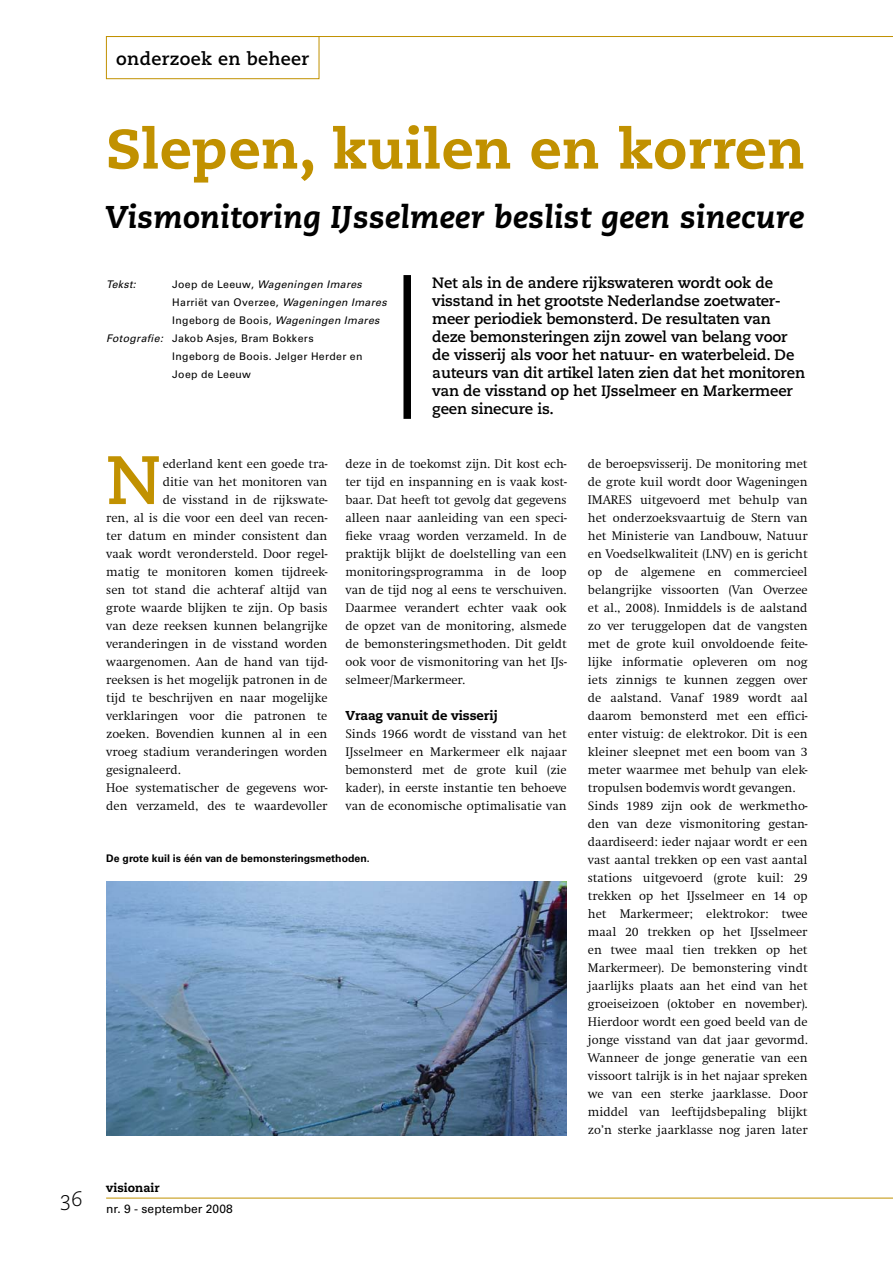
<style>
.page{position:relative;width:893px;height:1263px;background:#fff}
.page>*{position:absolute;margin:0;border:0;box-sizing:border-box;transform-origin:0 0}
.t1{font:68.25px "Caecilia Bold Os F";color:#c19100}
.t2{font:55.5px "Caecilia Heavy Os F";letter-spacing:.01em;color:#c19100}
.t3{font:italic 800 31.5px "Caecilia";letter-spacing:.01em;color:#000}
.t4{font:21px "Caecilia Light Os F";color:#000}
.t5{font:18px "Caecilia Bold Os F";letter-spacing:.02em;color:#000}
.t6{font:15px/18px "Caecilia Bold Os F";letter-spacing:-.01em;color:#000}
.t7{font:300 12.9px/18px "Swift";letter-spacing:-.005em;color:#000;text-align:justify}
.t8{font:12.9px "Caecilia Heavy Os F";letter-spacing:-.005em;color:#000}
.t9{font:12px "Univers";color:#000}
.t10{font:12px "Caecilia Heavy Os F";color:#000}
.t11{font:10.5px "Univers";letter-spacing:.03em;color:#000}
.t12{font:700 10.5px "Univers";color:#000}
.t13{font:italic 10.5px "Univers CE";letter-spacing:.03em;color:#000}
.t14{font:italic 10.5px "Univers";letter-spacing:.03em;color:#000}
.s1{font-family:"Univers";font-style:normal}
.s2{font-family:"Univers CE";font-style:italic}
.s3{font-style:italic}
</style>
<div class="page">
<div style="left:403px;top:275px;width:8px;height:144px;background:#000"></div>
<div style="left:106px;top:36px;width:213px;height:43px;border:1px solid #c19100"></div>
<hr style="left:106px;top:36px;width:787px;height:1px;background:#c19100">
<img style="left:106px;top:881px;width:461px;height:254px">
<hr style="left:106px;top:1198px;width:787px;height:1px;background:#c19100">
<h3 class="t4" style="left:60px;top:1186px;width:25px">36</h3>
<h3 class="t5" style="left:116px;top:48px;width:194px">onderzoek en beheer</h3>
<h2 class="t2" style="left:106px;top:115px;width:700px">Slepen, kuilen en korren</h2>
<h3 class="t3" style="left:105px;top:198px;width:701px">Vismonitoring IJsselmeer beslist geen sinecure</h3>
<p class="t14" style="left:106px;top:278px;width:31px">Tekst:</p>
<p class="t13" style="left:172px;top:278px;width:191px"><span class="s1">Joep de Leeuw,</span> Wageningen Imares</p>
<p class="t11" style="left:172px;top:296px;width:216px">Harriët van Overzee, <span class="s2">Wageningen Imares</span></p>
<p class="t11" style="left:172px;top:314px;width:209px">Ingeborg de Boois, <span class="s2">Wageningen Imares</span></p>
<p class="t11" style="left:106px;top:332px;width:209px"><span class="s3">Fotografie:</span> Jakob Asjes, Bram Bokkers</p>
<p class="t11" style="left:172px;top:350px;width:192px">Ingeborg de Boois. Jelger Herder en</p>
<p class="t11" style="left:172px;top:368px;width:80px">Joep de Leeuw</p>
<p class="t6" style="left:432px;top:274px;width:374px">Net als in de andere rijkswateren wordt ook de visstand in het grootste Nederlandse zoetwater&shy;meer periodiek bemonsterd. De resultaten van deze bemonsteringen zijn zowel van belang voor de visserij als voor het natuur- en waterbeleid. De auteurs van dit artikel laten zien dat het monitoren van de visstand op het IJsselmeer en Markermeer geen sinecure is.</p>
<h1 class="t1" style="left:106px;top:440px;width:56px">N</h1>
<p class="t7" style="left:163px;top:455px;width:166px">ederland kent een goede tra-</p>
<p class="t7" style="left:163px;top:473px;width:166px">ditie van het monitoren van</p>
<p class="t7" style="left:163px;top:491px;width:166px">de visstand in de rijkswate-</p>
<p class="t7" style="left:106px;top:509px;width:223px">ren, al is die voor een deel van recen-</p>
<p class="t7" style="left:106px;top:527px;width:223px">ter datum en minder consistent dan</p>
<p class="t7" style="left:106px;top:545px;width:223px">vaak wordt verondersteld. Door regel-</p>
<p class="t7" style="left:106px;top:563px;width:223px">matig te monitoren komen tijdreek-</p>
<p class="t7" style="left:106px;top:581px;width:223px">sen tot stand die achteraf altijd van</p>
<p class="t7" style="left:106px;top:599px;width:223px">grote waarde blijken te zijn. Op basis</p>
<p class="t7" style="left:106px;top:617px;width:223px">van deze reeksen kunnen belangrijke</p>
<p class="t7" style="left:106px;top:635px;width:223px">veranderingen in de visstand worden</p>
<p class="t7" style="left:106px;top:653px;width:223px">waargenomen. Aan de hand van tijd-</p>
<p class="t7" style="left:106px;top:671px;width:223px">reeksen is het mogelijk patronen in de</p>
<p class="t7" style="left:106px;top:689px;width:223px">tijd te beschrijven en naar mogelijke</p>
<p class="t7" style="left:106px;top:707px;width:223px">verklaringen voor die patronen te</p>
<p class="t7" style="left:106px;top:725px;width:223px">zoeken. Bovendien kunnen al in een</p>
<p class="t7" style="left:106px;top:743px;width:223px">vroeg stadium veranderingen worden</p>
<p class="t7" style="left:106px;top:761px;width:76px">gesignaleerd.</p>
<p class="t7" style="left:106px;top:779px;width:223px">Hoe systematischer de gegevens wor-</p>
<p class="t7" style="left:106px;top:797px;width:223px">den verzameld, des te waardevoller</p>
<p class="t7" style="left:345px;top:455px;width:223px">deze in de toekomst zijn. Dit kost ech&shy;ter tijd en inspanning en is vaak kost&shy;baar. Dat heeft tot gevolg dat gegevens alleen naar aanleiding van een speci&shy;fieke vraag worden verzameld. In de praktijk blijkt de doelstelling van een monitoringsprogramma in de loop van de tijd nog al eens te verschuiven.<br>Daarmee verandert echter vaak ook de opzet van de monitoring, alsmede de bemonsteringsmethoden. Dit geldt ook voor de vismonitoring van het IJs&shy;selmeer/Markermeer.</p>
<p class="t8" style="left:345px;top:707px;width:154px">Vraag vanuit de visserij</p>
<p class="t7" style="left:345px;top:725px;width:223px">Sinds 1966 wordt de visstand van het IJsselmeer en Markermeer elk najaar bemonsterd met de grote kuil (zie kader), in eerste instantie ten behoeve van de economische optimalisatie van</p>
<p class="t12" style="left:106px;top:852px;width:265px">De grote kuil is één van de bemonsteringsmethoden.</p>
<p class="t10" style="left:106px;top:1180px;width:55px">visionair</p>
<p class="t9" style="left:106px;top:1201px;width:128px">nr. 9 - september 2008</p>
<p class="t7" style="left:588px;top:455px;width:221px;text-align:left">de beroepsvisserij. De monitoring met de grote kuil wordt door Wageningen IMARES uitgevoerd met behulp van het onderzoeksvaartuig de Stern van het Ministerie van Landbouw, Natuur en Voedselkwaliteit (LNV) en is gericht op de algemene en commercieel belangrijke vissoorten (Van Overzee et al., 2008). Inmiddels is de aalstand zo ver teruggelopen dat de vangsten met de grote kuil onvoldoende feite&shy;lijke informatie opleveren om nog iets zinnigs te kunnen zeggen over de aalstand. Vanaf 1989 wordt aal daarom bemonsterd met een effici&shy;ënter vistuig: de elektrokor. Dit is een kleiner sleepnet met een boom van 3 meter waarmee met behulp van elek&shy;tropulsen bodemvis wordt gevangen.<br>Sinds 1989 zijn ook de werkmetho&shy;den van deze vismonitoring gestan&shy;daardiseerd: ieder najaar wordt er een vast aantal trekken op een vast aantal stations uitgevoerd (grote kuil: 29 trekken op het IJsselmeer en 14 op het Markermeer; elektrokor: twee maal 20 trekken op het IJsselmeer en twee maal tien trekken op het Markermeer). De bemonstering vindt jaarlijks plaats aan het eind van het groeiseizoen (oktober en november).<br>Hierdoor wordt een goed beeld van de jonge visstand van dat jaar gevormd.<br>Wanneer de jonge generatie van een vissoort talrijk is in het najaar spreken we van een sterke jaarklasse. Door middel van leeftijdsbepaling blijkt zo’n sterke jaarklasse nog jaren later</p>
</div>
